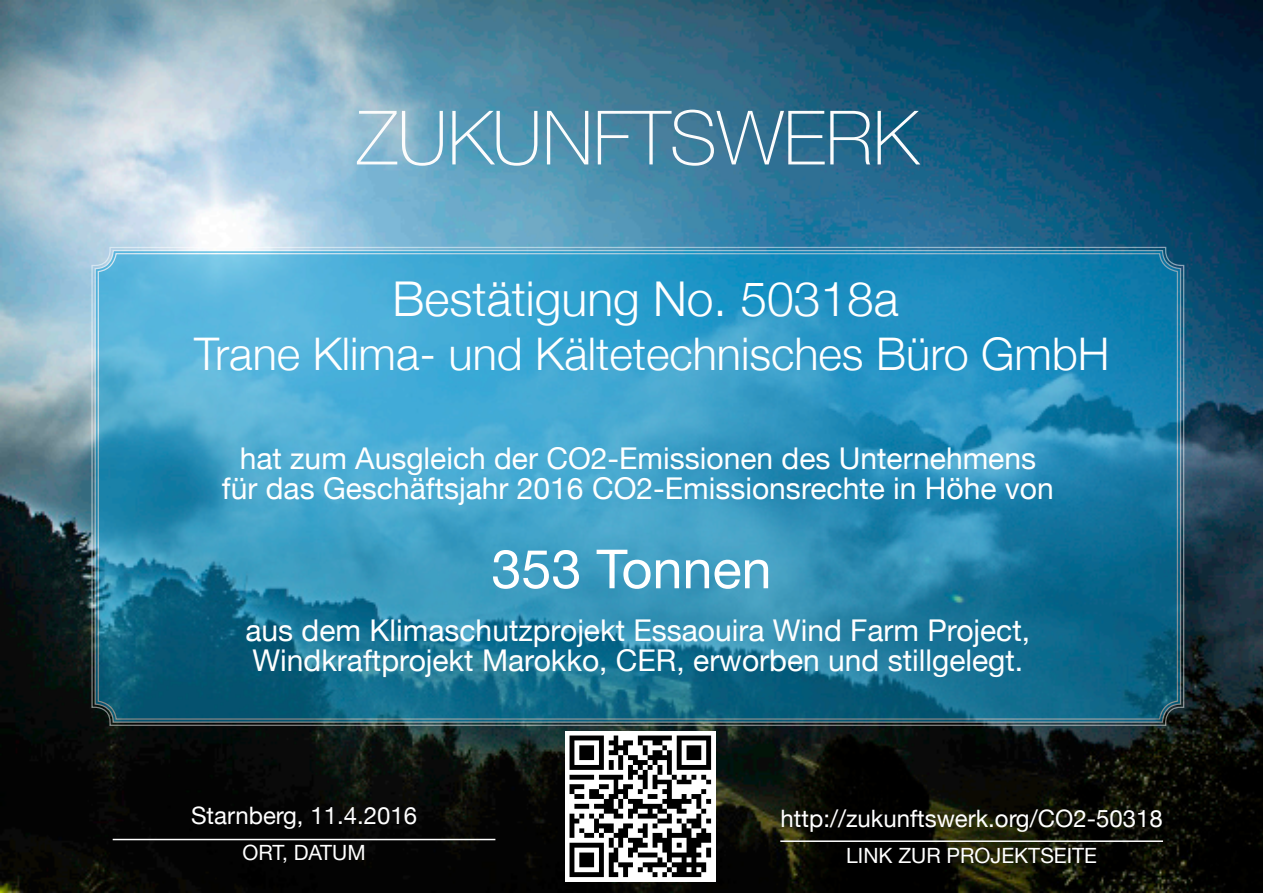
<style>
.page{position:relative;width:1263px;height:893px;background:#fff}
.page>*{position:absolute;margin:0;border:0;box-sizing:border-box;transform-origin:0 0}
.t1{font:100 75px "Helvetica Neue";color:#fcfcfc}
.t2{font:54px "Helvetica Neue";color:#fff}
.t3{font:300 48px "Helvetica Neue";color:#fff}
.t4{font:300 45px "Helvetica Neue";color:#fff}
.t5{font:30px/30px "Helvetica Neue";color:#fff;text-align:center}
.t6{font:24px "Helvetica Neue";color:#fff}
.t7{font:21px "Helvetica Neue";color:#fff}
</style>
<div class="page">
<img style="left:0;top:0;width:1263px;height:893px">
<svg style="left:94px;top:249px;width:1088px;height:474px;background:#3390b5"></svg>
<hr style="left:113px;top:839px;width:382px;height:1px;background:#fff">
<hr style="left:780px;top:840px;width:383px;height:2px;background:#fff">
<img style="left:566px;top:731px;width:150px;height:150px">
<p class="t1" style="left:357px;top:81px;width:563px">ZUKUNFTSWERK</p>
<p class="t3" style="left:393px;top:261px;width:508px">Bestätigung No. 50318a</p>
<p class="t4" style="left:194px;top:318px;width:917px">Trane Klima- und Kältetechnisches Büro GmbH</p>
<p class="t5" style="left:222px;top:445px;width:833px">hat zum Ausgleich der CO2-Emissionen des Unternehmens für das Geschäftsjahr 2016 CO2-Emissionsrechte in Höhe von</p>
<p class="t2" style="left:491px;top:530px;width:282px">353 Tonnen</p>
<p class="t5" style="left:245px;top:617px;width:786px;text-align:left">aus dem Klimaschutzprojekt Essaouira Wind Farm Project,<br>Windkraftprojekt Marokko, CER, erworben und stillgelegt.</p>
<p class="t6" style="left:191px;top:798px;width:228px">Starnberg, 11.4.2016</p>
<p class="t7" style="left:242px;top:838px;width:125px">ORT, DATUM</p>
<p class="t6" style="left:781px;top:801px;width:384px">http://zukunftswerk.org/CO2-50318</p>
<p class="t7" style="left:846px;top:840px;width:252px">LINK ZUR PROJEKTSEITE</p>
</div>
